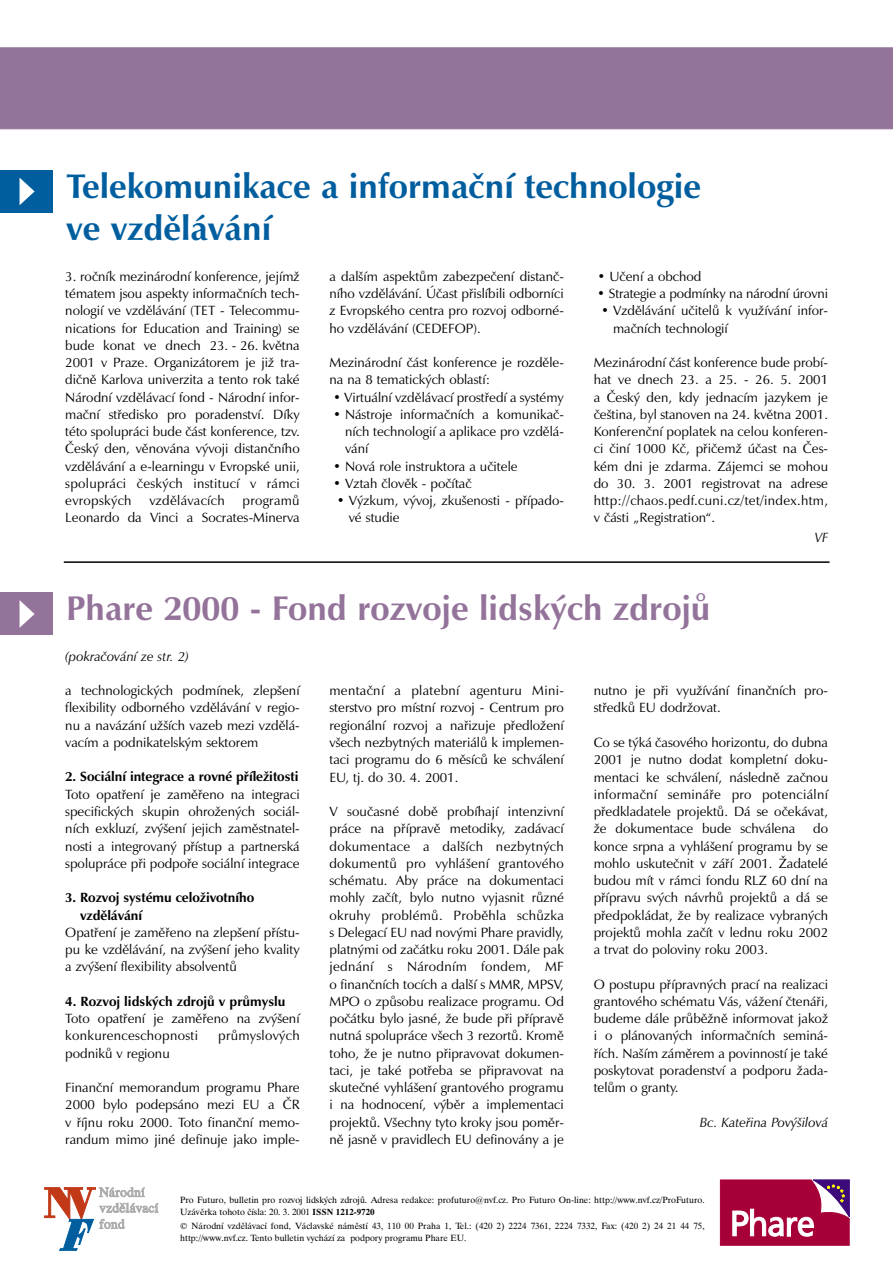
<style>
.page{position:relative;width:893px;height:1262px;background:#fff}
.page>*{position:absolute;margin:0;border:0;box-sizing:border-box;transform-origin:0 0}
.t1{font:700 34.5px/42.3px "Zapf Humanist 601 BTCE";color:#005e9f}
.t2{font:700 34.5px "Zapf Humanist 601 BTCE";color:#94739a}
.t3{font:13.5px/17.2px "Zapf Humanist 601 BTCE";color:#000;text-align:justify}
.t4{font:700 13.5px/17.2px "Zapf Humanist 601 BTCE";letter-spacing:-.005em;color:#000}
.t5{font:italic 13.5px "Zapf Humanist 601 BTCE";color:#000}
.t6{font:13.5px "Zapf Humanist 601 BTCE";letter-spacing:.02em;color:#000}
.t7{font:9px/12px "Dutch 801 BTCE";color:#000}
.s1{font-weight:700}
</style>
<div class="page">
<div style="left:0;top:48px;width:892px;height:81px;background:#94739a"></div>
<svg style="left:45px;top:1187px;width:113px;height:63px"></svg>
<svg style="left:720px;top:1179px;width:129px;height:66px;background:#af2d5d"></svg>
<div style="left:0;top:170px;width:53px;height:43px;background:#005e9f"></div>
<svg style="left:20px;top:178px;width:15px;height:27px"></svg>
<div style="left:0;top:592px;width:53px;height:43px;background:#94739a"></div>
<svg style="left:20px;top:600px;width:15px;height:27px"></svg>
<hr style="left:64px;top:561px;width:765px;height:2px;background:#000">
<h1 class="t1" style="left:66px;top:168px;width:636px">Telekomunikace a informační technologie ve vzdělávání</h1>
<p class="t3" style="left:65px;top:269px;width:236px">3. ročník mezinárodní konference, jejímž tématem jsou aspekty informačních tech&shy;nologií ve vzdělávání (TET - Telecommu&shy;nications for Education and Training) se bude konat ve dnech 23. - 26. května 2001 v Praze. Organizátorem je již tra&shy;dičně Karlova univerzita a tento rok také Národní vzdělávací fond - Národní infor&shy;mační středisko pro poradenství. Díky této spolupráci bude část konference, tzv.<br>Český den, věnována vývoji distančního vzdělávání a e-learningu v Evropské unii, spolupráci českých institucí v rámci evropských</p>
<p class="t3" style="left:65px;top:493px;width:236px;text-align:right">programů<br>Leonardo da Vinci a Socrates-Minerva</p>
<p class="t6" style="left:149px;top:495px;width:77px">vzdělávacích</p>
<p class="t3" style="left:329px;top:269px;width:236px">a dalším aspektům zabezpečení distanč&shy;ního vzdělávání. Účast přislíbili odborníci z Evropského centra pro rozvoj odborné&shy;ho vzdělávání (CEDEFOP).</p>
<p class="t3" style="left:329px;top:355px;width:236px">Mezinárodní část konference je rozděle&shy;na na 8 tematických oblastí:</p>
<p class="t3" style="left:333px;top:390px;width:232px">• Virtuální vzdělávací prostředí a systémy</p>
<p class="t3" style="left:345px;top:407px;width:220px;text-indent:-12px">• Nástroje informačních a komunikač&shy;ních technologií a aplikace pro vzdělá&shy;vání</p>
<p class="t3" style="left:333px;top:459px;width:186px">• Nová role instruktora a učitele</p>
<p class="t3" style="left:333px;top:476px;width:140px">• Vztah člověk - počítač</p>
<p class="t3" style="left:349px;top:493px;width:216px;text-indent:-12px">• Výzkum, vývoj, zkušenosti - případo&shy;vé studie</p>
<p class="t3" style="left:597px;top:269px;width:105px">• Učení a obchod</p>
<p class="t3" style="left:597px;top:286px;width:232px">• Strategie a podmínky na národní úrovni</p>
<p class="t3" style="left:613px;top:303px;width:216px;text-indent:-12px">• Vzdělávání učitelů k využívání infor&shy;mačních technologií</p>
<p class="t3" style="left:593px;top:355px;width:236px">Mezinárodní část konference bude probí&shy;hat ve dnech 23. a 25. - 26. 5. 2001 a Český den, kdy jednacím jazykem je čeština, byl stanoven na 24. května 2001.<br>Konferenční poplatek na celou konferen&shy;ci činí 1000 Kč, přičemž účast na Čes&shy;kém dni je zdarma. Zájemci se mohou do 30. 3. 2001 registrovat na adrese http://chaos.pedf.cuni.cz/tet/index.htm, v části „Registration“.</p>
<p class="t5" style="left:814px;top:532px;width:15px">VF</p>
<h1 class="t2" style="left:66px;top:595px;width:646px">Phare 2000 - Fond rozvoje lidských zdrojů</h1>
<p class="t5" style="left:65px;top:651px;width:125px">(pokračování ze str. 2)</p>
<p class="t3" style="left:65px;top:683px;width:236px">a technologických podmínek, zlepšení flexibility odborného vzdělávání v regio&shy;nu a navázání užších vazeb mezi vzdělá&shy;vacím a podnikatelským sektorem</p>
<p class="t4" style="left:65px;top:769px;width:235px">2. Sociální integrace a rovné příležitosti</p>
<p class="t3" style="left:65px;top:787px;width:236px">Toto opatření je zaměřeno na integraci specifických skupin ohrožených sociál&shy;ních exkluzí, zvýšení jejich zaměstnatel&shy;nosti a integrovaný přístup a partnerská spolupráce při podpoře sociální integrace</p>
<p class="t4" style="left:80px;top:890px;width:176px;text-indent:-15px">3. Rozvoj systému celoživotního vzdělávání</p>
<p class="t3" style="left:65px;top:925px;width:236px">Opatření je zaměřeno na zlepšení přístu&shy;pu ke vzdělávání, na zvýšení jeho kvality a zvýšení flexibility absolventů</p>
<p class="t4" style="left:65px;top:994px;width:222px">4. Rozvoj lidských zdrojů v průmyslu</p>
<p class="t3" style="left:65px;top:1011px;width:236px">Toto opatření je zaměřeno na zvýšení konkurenceschopnosti</p>
<p class="t6" style="left:218px;top:1030px;width:83px">průmyslových</p>
<p class="t3" style="left:65px;top:1045px;width:106px">podniků v regionu</p>
<p class="t3" style="left:65px;top:1080px;width:236px">Finanční memorandum programu Phare 2000 bylo podepsáno mezi EU a ČR v říjnu roku 2000. Toto finanční memo&shy;randum mimo jiné definuje jako imple-</p>
<p class="t3" style="left:329px;top:683px;width:236px">mentační a platební agenturu Mini&shy;sterstvo pro místní rozvoj - Centrum pro regionální rozvoj a nařizuje předložení všech nezbytných materiálů k implemen&shy;taci programu do 6 měsíců ke schválení EU, tj. do 30. 4. 2001.</p>
<p class="t3" style="left:329px;top:804px;width:236px">V současné době probíhají intenzivní práce na přípravě metodiky, zadávací dokumentace a dalších nezbytných dokumentů pro vyhlášení grantového schématu. Aby práce na dokumentaci mohly začít, bylo nutno vyjasnit různé okruhy problémů. Proběhla schůzka s Delegací EU nad novými Phare pravidly, platnými od začátku roku 2001. Dále pak jednání s Národním fondem, MF o finančních tocích a další s MMR, MPSV, MPO o způsobu realizace programu. Od počátku bylo jasné, že bude při přípravě nutná spolupráce všech 3 rezortů. Kromě toho, že je nutno připravovat dokumen&shy;taci, je také potřeba se připravovat na skutečné vyhlášení grantového programu i na hodnocení, výběr a implementaci projektů. Všechny tyto kroky jsou poměr&shy;ně jasně v pravidlech EU definovány a je</p>
<p class="t3" style="left:593px;top:683px;width:236px">nutno je při využívání finančních pro&shy;středků EU dodržovat.</p>
<p class="t3" style="left:593px;top:735px;width:236px">Co se týká časového horizontu, do dubna 2001 je nutno dodat kompletní doku&shy;mentaci ke schválení, následně začnou informační semináře pro potenciální předkladatele projektů. Dá se očekávat, že dokumentace bude schválena</p>
<p class="t3" style="left:593px;top:821px;width:236px;text-indent:219px">do konce srpna a vyhlášení programu by se mohlo uskutečnit v září 2001. Žadatelé budou mít v rámci fondu RLZ 60 dní na přípravu svých návrhů projektů a dá se předpokládat, že by realizace vybraných projektů mohla začít v lednu roku 2002 a trvat do poloviny roku 2003.</p>
<p class="t3" style="left:593px;top:976px;width:236px">O postupu přípravných prací na realizaci grantového schématu Vás, vážení čtenáři, budeme dále průběžně informovat jakož i o plánovaných informačních seminá&shy;řích. Naším záměrem a povinností je také poskytovat poradenství a podporu žada&shy;telům o granty.</p>
<p class="t5" style="left:700px;top:1117px;width:130px">Bc. Kateřina Povýšilová</p>
<p class="t7" style="left:180px;top:1195px;width:526px">Pro Futuro, bulletin pro rozvoj lidských zdrojů. Adresa redakce: profuturo@nvf.cz. Pro Futuro On-line: http://www.nvf.cz/ProFuturo.<br>Uzávěrka tohoto čísla: 20. 3. 2001 <span class="s1">ISSN 1212-9720</span></p>
<p class="t7" style="left:180px;top:1221px;width:526px">© Národní vzdělávací fond, Václavské náměstí 43, 110 00 Praha 1, Tel.: (420 2) 2224 7361, 2224 7332, Fax: (420 2) 24 21 44 75, http://www.nvf.cz. Tento bulletin vychází za podpory programu Phare EU.</p>
</div>
